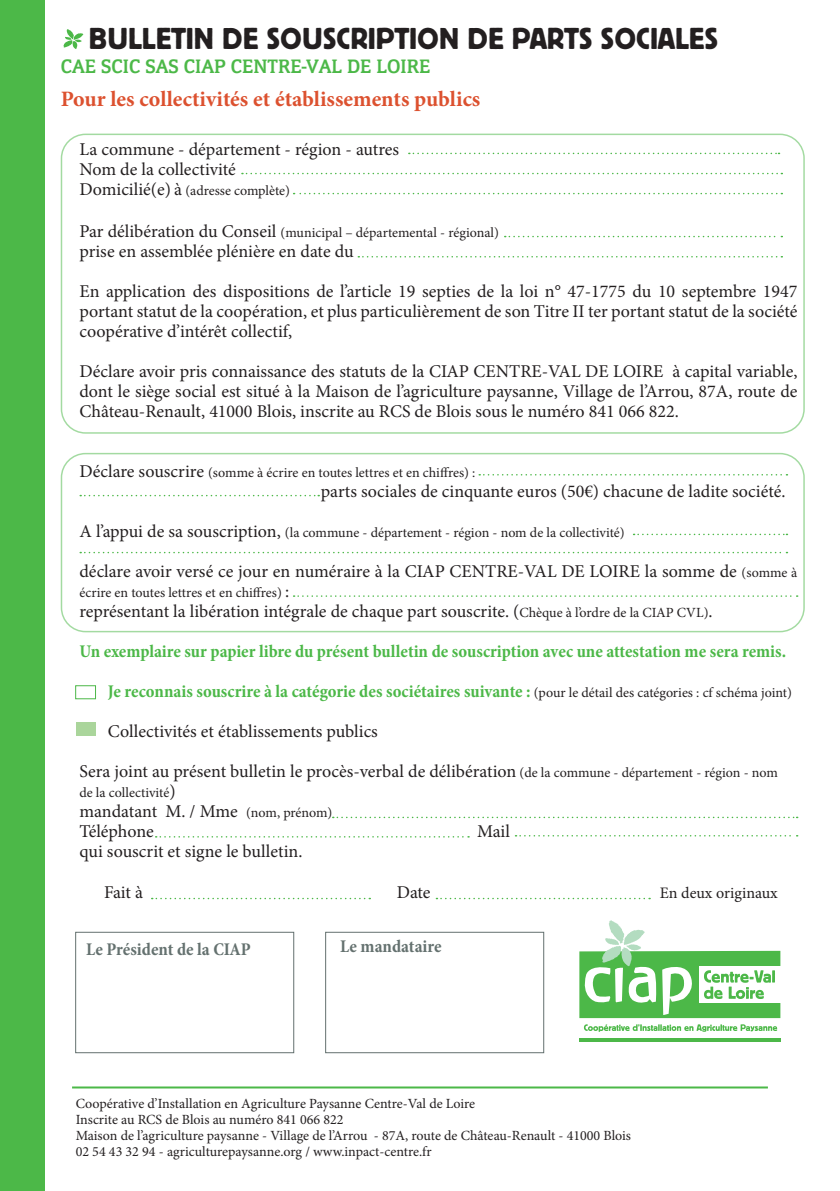
<style>
.page{position:relative;width:840px;height:1191px;background:#fff}
.page>*{position:absolute;margin:0;border:0;box-sizing:border-box;transform-origin:0 0}
.t1{font:30px "Block BE";letter-spacing:.02em;color:#231f20}
.t2{font:700 22px "Minion Pro";color:#dc512f}
.t3{font:700 20px "Congress";color:#4cb848}
.t4{font:18px/20px "Minion Pro";color:#231f20}
.t5{font:700 condensed 18px "Minion Pro";color:#4cb848}
.t6{font:700 condensed 18px "Minion Pro";color:#64716f}
.t7{font:16px "Minion Pro";color:#231f20}
.t8{font:14px/16px "Minion Pro";color:#231f20}
.s1{font-size:18px}
.s2{font-size:14px}
.s3{font-weight:400;font-stretch:normal;font-size:14px;color:#231f20}
</style>
<div class="page">
<div style="left:0;top:0;width:44px;height:1191px;background:#4cb848"></div>
<div style="left:76px;top:722px;width:19px;height:13px;background:#aad59b"></div>
<div style="left:75px;top:685px;width:21px;height:14px;border:1px solid #4cb848"></div>
<svg style="left:242px;top:173px;width:539px;height:1px"></svg>
<svg style="left:293px;top:193px;width:488px;height:1px"></svg>
<svg style="left:63px;top:29px;width:20px;height:20px"></svg>
<svg style="left:479px;top:474px;width:308px;height:1px"></svg>
<svg style="left:408px;top:153px;width:371px;height:1px"></svg>
<svg style="left:504px;top:236px;width:277px;height:1px"></svg>
<svg style="left:358px;top:256px;width:423px;height:1px"></svg>
<svg style="left:633px;top:533px;width:154px;height:2px"></svg>
<svg style="left:80px;top:552px;width:707px;height:1px"></svg>
<svg style="left:156px;top:836px;width:313px;height:1px"></svg>
<svg style="left:515px;top:835px;width:282px;height:1px"></svg>
<svg style="left:152px;top:897px;width:218px;height:2px"></svg>
<svg style="left:436px;top:897px;width:213px;height:2px"></svg>
<hr style="left:72px;top:1086px;width:695px;height:2px;background:#4cb848">
<svg style="left:332px;top:816px;width:465px;height:2px"></svg>
<div style="left:75px;top:932px;width:219px;height:121px;border:1px solid #64716f"></div>
<div style="left:325px;top:932px;width:218px;height:121px;border:1px solid #64716f"></div>
<div style="left:579px;top:950px;width:201px;height:68px;background:#4cb848"></div>
<svg style="left:580px;top:920px;width:76px;height:83px"></svg>
<hr style="left:579px;top:1038px;width:201px;height:3px;background:#4cb848">
<svg style="left:583px;top:1024px;width:193px;height:7px"></svg>
<div style="left:699px;top:966px;width:81px;height:36px;background:#fff"></div>
<svg style="left:662px;top:967px;width:112px;height:48px"></svg>
<div style="left:61px;top:453px;width:743px;height:179px;border:2px solid #4cb848;border-radius:24px"></div>
<div style="left:61px;top:134px;width:743px;height:300px;border:2px solid #4cb848;border-radius:24px"></div>
<svg style="left:80px;top:495px;width:239px;height:1px"></svg>
<svg style="left:293px;top:595px;width:504px;height:2px"></svg>
<h1 class="t1" style="left:89px;top:22px;width:630px">BULLETIN DE SOUSCRIPTION DE PARTS SOCIALES</h1>
<p class="t3" style="left:61px;top:55px;width:371px">CAE SCIC SAS CIAP CENTRE-VAL DE LOIRE</p>
<p class="t2" style="left:61px;top:84px;width:421px">Pour les collectivités et établissements publics</p>
<p class="t4" style="left:79px;top:139px;width:321px">La commune - département - région - autres<br>Nom de la collectivité</p>
<p class="t8" style="left:79px;top:182px;width:212px"><span class="s1">Domicilié(e) à</span> (adresse complète)</p>
<p class="t8" style="left:79px;top:224px;width:421px"><span class="s1">Par délibération du Conseil</span> (municipal – départemental - régional)</p>
<p class="t4" style="left:79px;top:241px;width:275px">prise en assemblée plénière en date du</p>
<p class="t4" style="left:79px;top:281px;width:719px;text-align:justify">En application des dispositions de l’article 19 septies de la loi n° 47-1775 du 10 septembre 1947 portant statut de la coopération, et plus particulièrement de son Titre II ter portant statut de la société coopérative d’intérêt collectif,</p>
<p class="t4" style="left:79px;top:361px;width:719px;text-align:justify">Déclare avoir pris connaissance des statuts de la CIAP CENTRE-VAL DE LOIRE à capital variable, dont le siège social est situé à la Maison de l’agriculture paysanne, Village de l’Arrou, 87A, route de Château-Renault, 41000 Blois, inscrite au RCS de Blois sous le numéro 841 066 822.</p>
<p class="t8" style="left:79px;top:464px;width:397px"><span class="s1">Déclare souscrire</span> (somme à écrire en toutes lettres et en chiffres) :</p>
<p class="t4" style="left:320px;top:481px;width:466px">parts sociales de cinquante euros (50€) chacune de ladite société.</p>
<p class="t8" style="left:79px;top:524px;width:546px"><span class="s1">A l’appui de sa souscription,</span> (la commune - département - région - nom de la collectivité)</p>
<p class="t4" style="left:79px;top:561px;width:719px">déclare avoir versé ce jour en numéraire à la CIAP CENTRE-VAL DE LOIRE la somme de <span class="s2">(somme à</span></p>
<p class="t8" style="left:79px;top:584px;width:211px">écrire en toutes lettres et en chiffres) <span class="s1">:</span></p>
<p class="t4" style="left:79px;top:601px;width:634px">représentant la libération intégrale de chaque part souscrite. (<span class="s2">Chèque à l’ordre de la CIAP CVL)</span>.</p>
<p class="t5" style="left:79px;top:639px;width:707px">Un exemplaire sur papier libre du présent bulletin de souscription avec une attestation me sera remis.</p>
<p class="t5" style="left:108px;top:679px;width:685px">Je reconnais souscrire à la catégorie des sociétaires suivante : <span class="s3">(pour le détail des catégories : cf schéma joint)</span></p>
<p class="t4" style="left:108px;top:721px;width:271px">Collectivités et établissements publics</p>
<p class="t4" style="left:79px;top:761px;width:699px">Sera joint au présent bulletin le procès-verbal de délibération <span class="s2">(de la commune - département - région - nom</span></p>
<p class="t8" style="left:79px;top:784px;width:98px">de la collectivité<span class="s1">)</span></p>
<p class="t4" style="left:79px;top:801px;width:254px">mandatant M. / Mme <span class="s2">(nom, prénom)<br></span>Téléphone</p>
<p class="t4" style="left:477px;top:821px;width:34px">Mail</p>
<p class="t4" style="left:79px;top:841px;width:224px">qui souscrit et signe le bulletin.</p>
<p class="t4" style="left:104px;top:882px;width:40px">Fait à</p>
<p class="t4" style="left:396px;top:882px;width:35px">Date</p>
<p class="t7" style="left:659px;top:882px;width:120px">En deux originaux</p>
<p class="t6" style="left:86px;top:936px;width:166px">Le Président de la CIAP</p>
<p class="t6" style="left:340px;top:933px;width:103px">Le mandataire</p>
<p class="t8" style="left:76px;top:1095px;width:556px">Coopérative d’Installation en Agriculture Paysanne Centre-Val de Loire<br>Inscrite au RCS de Blois au numéro 841 066 822<br>Maison de l’agriculture paysanne - Village de l’Arrou - 87A, route de Château-Renault - 41000 Blois 02 54 43 32 94 - agriculturepaysanne.org / www.inpact-centre.fr</p>
</div>
